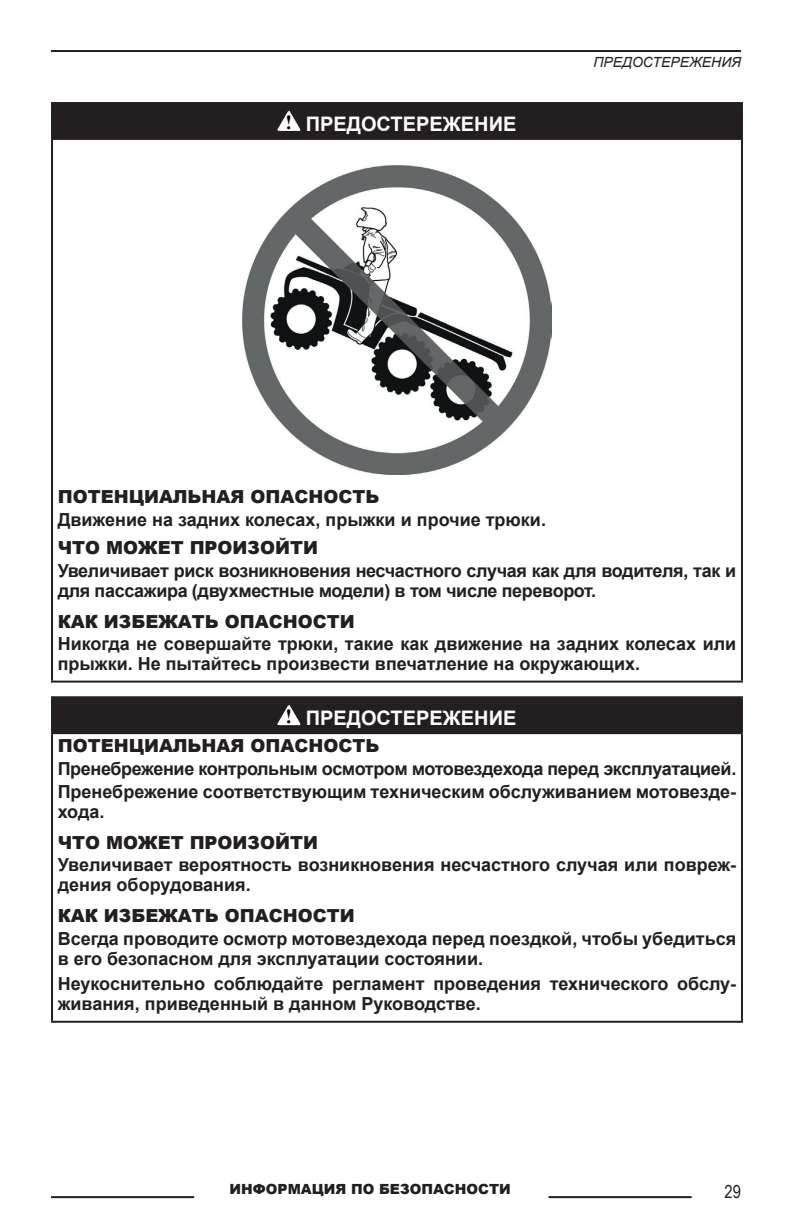
<style>
.page{position:relative;width:792px;height:1224px;background:#fff}
.page>*{position:absolute;margin:0;border:0;box-sizing:border-box;transform-origin:0 0}
.t1{font:700 20px "Arial";color:#fff}
.t2{font:700 18px/20px "Arial";color:#231f20}
.t3{font:700 18px/20px "Arial";letter-spacing:-.02em;color:#231f20}
.t4{font:900 18px "Arial";color:#231f20}
.t5{font:18px "Arial Narrow";color:#231f20}
.t6{font:900 14px "Arial";color:#231f20}
.t7{font:italic 14px "Arial";color:#231f20}
.s1{font-family:"Times New Roman";color:#000001}
</style>
<div class="page">
<hr style="left:51px;top:50px;width:690px;height:2px;background:#231f20">
<hr style="left:51px;top:1196px;width:143px;height:2px;background:#231f20">
<hr style="left:549px;top:1196px;width:143px;height:2px;background:#231f20">
<div style="left:52px;top:103px;width:690px;height:36px;background:#231f20"></div>
<hr style="left:51px;top:102px;width:692px;height:2px;background:#231f20">
<hr style="left:51px;top:104px;width:2px;height:34px;background:#231f20">
<hr style="left:741px;top:104px;width:2px;height:34px;background:#231f20">
<hr style="left:51px;top:138px;width:692px;height:2px;background:#231f20">
<hr style="left:51px;top:140px;width:2px;height:541px;background:#231f20">
<hr style="left:741px;top:140px;width:2px;height:541px;background:#231f20">
<hr style="left:51px;top:681px;width:692px;height:2px;background:#231f20">
<svg style="left:277px;top:110px;width:24px;height:21px"></svg>
<img style="left:242px;top:166px;width:310px;height:309px">
<div style="left:52px;top:697px;width:690px;height:36px;background:#231f20"></div>
<hr style="left:51px;top:696px;width:692px;height:2px;background:#231f20">
<hr style="left:51px;top:698px;width:2px;height:34px;background:#231f20">
<hr style="left:741px;top:698px;width:2px;height:34px;background:#231f20">
<hr style="left:51px;top:732px;width:692px;height:2px;background:#231f20">
<hr style="left:51px;top:734px;width:2px;height:287px;background:#231f20">
<hr style="left:741px;top:734px;width:2px;height:287px;background:#231f20">
<hr style="left:51px;top:1021px;width:692px;height:2px;background:#231f20">
<svg style="left:277px;top:705px;width:24px;height:21px"></svg>
<p class="t1" style="left:286px;top:110px;width:232px"><span class="s1">!</span> ПРЕДОСТЕРЕЖЕНИЕ</p>
<p class="t7" style="left:593px;top:54px;width:149px">ПРЕДОСТЕРЕЖЕНИЯ</p>
<p class="t4" style="left:58px;top:483px;width:323px">ПОТЕНЦИАЛЬНАЯ ОПАСНОСТЬ</p>
<p class="t2" style="left:58px;top:509px;width:490px">Движение на задних колесах, прыжки и прочие трюки.</p>
<p class="t4" style="left:58px;top:534px;width:262px">ЧТО МОЖЕТ ПРОИЗОЙТИ</p>
<p class="t3" style="left:58px;top:560px;width:680px">Увеличивает риск возникновения несчастного случая как для водителя, так и для пассажира (двухместные модели) в том числе переворот.</p>
<p class="t4" style="left:58px;top:608px;width:299px">КАК ИЗБЕЖАТЬ ОПАСНОСТИ</p>
<p class="t2" style="left:58px;top:634px;width:680px">Никогда не совершайте трюки, такие как движение на задних колесах или прыжки. Не пытайтесь произвести впечатление на окружающих.</p>
<p class="t1" style="left:286px;top:704px;width:232px"><span class="s1">!</span> ПРЕДОСТЕРЕЖЕНИЕ</p>
<p class="t4" style="left:58px;top:733px;width:323px">ПОТЕНЦИАЛЬНАЯ ОПАСНОСТЬ</p>
<p class="t3" style="left:58px;top:758px;width:680px;line-height:22.6px">Пренебрежение контрольным осмотром мотовездехода перед эксплуатацией.<br>Пренебрежение соответствующим техническим обслуживанием мотовезде-</p>
<p class="t2" style="left:58px;top:802px;width:48px">хода.</p>
<p class="t4" style="left:58px;top:829px;width:262px">ЧТО МОЖЕТ ПРОИЗОЙТИ</p>
<p class="t2" style="left:58px;top:855px;width:680px">Увеличивает вероятность возникновения несчастного случая или повреж&shy;дения оборудования.</p>
<p class="t4" style="left:58px;top:903px;width:299px">КАК ИЗБЕЖАТЬ ОПАСНОСТИ</p>
<p class="t2" style="left:58px;top:929px;width:680px">Всегда проводите осмотр мотовездехода перед поездкой, чтобы убедиться в его безопасном для эксплуатации состоянии.</p>
<p class="t2" style="left:58px;top:974px;width:680px">Неукоснительно соблюдайте регламент проведения технического обслу&shy;живания, приведенный в данном Руководстве.</p>
<p class="t6" style="left:230px;top:1179px;width:283px">ИНФОРМАЦИЯ ПО БЕЗОПАСНОСТИ</p>
<p class="t5" style="left:725px;top:1178px;width:18px">29</p>
</div>
